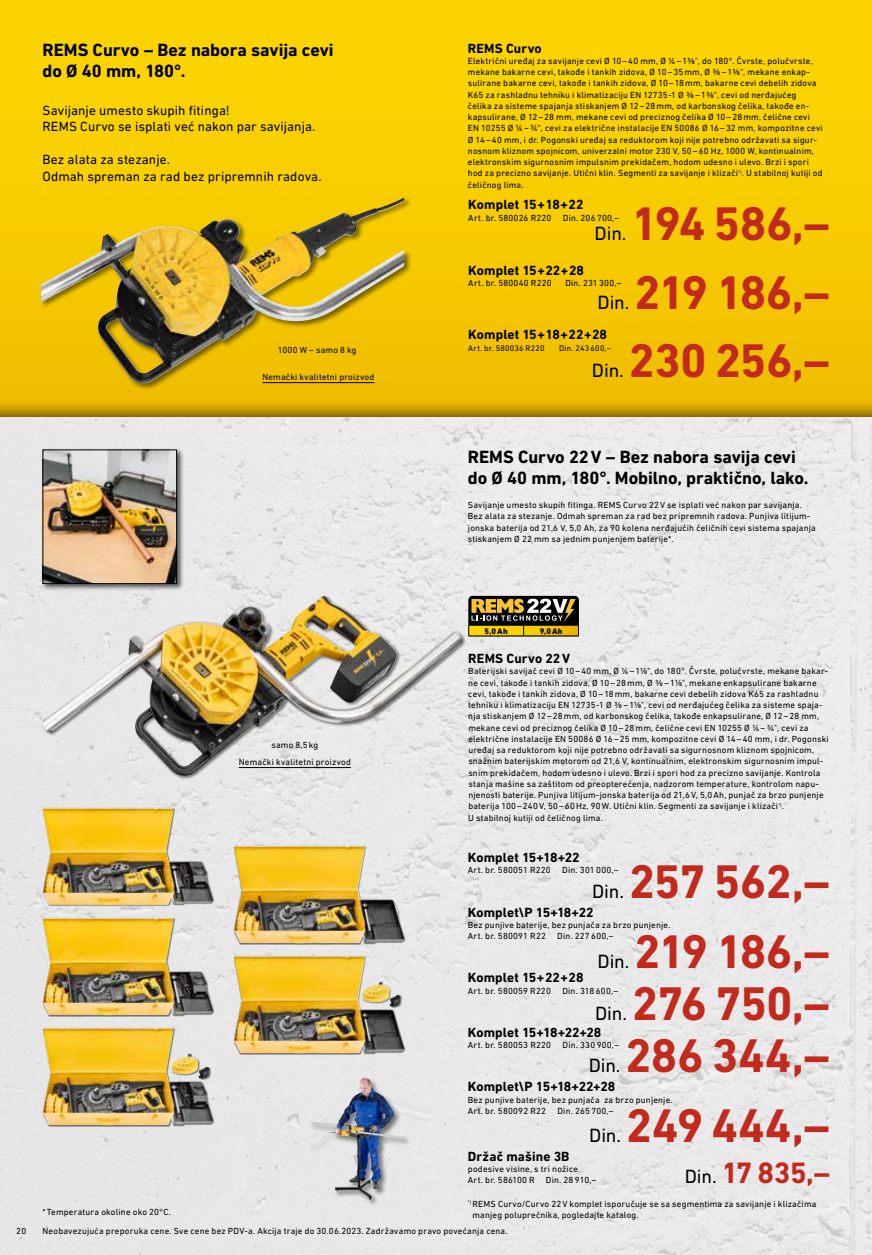
<style>
.page{position:relative;width:872px;height:1255px;background:#fff}
.page>*{position:absolute;margin:0;border:0;box-sizing:border-box;transform-origin:0 0}
.t1{font:700 48px "DIN Next W1 G";letter-spacing:-.025em;color:#c22a1e}
.t2{font:700 30px "DIN Next W1 G";color:#c22a1e}
.t3{font:19.5px "DIN Next W1 G";letter-spacing:-.01em;color:#000}
.t4{font:700 18px/21px "DIN Next W1 G";color:#000}
.t5{font:700 13.5px "DIN Next W1 G";letter-spacing:.005em;color:#000}
.t6{font:13.5px/16.5px "DIN Next W1 G";letter-spacing:.005em;color:#000}
.t7{font:9px/11.2px "DIN Next W1 G";letter-spacing:.02em;color:#000}
.t8{font:8.25px "DIN Next W1 G";letter-spacing:.025em;color:#000}
.t9{font:800 8.25px "DIN Next W1 G";color:#000}
.s1{font-weight:400;font-size:19.5px;color:#000}
</style>
<div class="page">
<div style="left:0;top:417px;width:872px;height:837px;background:#e9e9e9"></div>
<div style="left:0;top:0;width:872px;height:417px;background:#000;opacity:.95"></div>
<div style="left:42px;top:595px;width:424px;height:184px;background:#000;opacity:.5"></div>
<img style="left:41px;top:597px;width:421px;height:178px">
<div style="left:39px;top:196px;width:372px;height:194px;background:#000;opacity:.5"></div>
<img style="left:41px;top:197px;width:363px;height:188px">
<div style="left:309px;top:1076px;width:102px;height:130px;background:#000;opacity:.5"></div>
<img style="left:309px;top:1077px;width:55px;height:78px">
<div style="left:41px;top:448px;width:143px;height:143px;background:#000;opacity:.65"></div>
<img style="left:45px;top:451px;width:130px;height:131px">
<div style="left:43px;top:449px;width:134px;height:135px;border:1px solid #000"></div>
<svg style="left:468px;top:596px;width:111px;height:40px;background:#7a6824"></svg>
<hr style="left:468px;top:635px;width:55px;height:1px;background:#000">
<img style="left:42px;top:917px;width:171px;height:98px">
<img style="left:42px;top:1027px;width:171px;height:98px">
<img style="left:42px;top:807px;width:171px;height:98px">
<div style="left:234px;top:955px;width:172px;height:99px;background:#000;opacity:.5"></div>
<img style="left:234px;top:955px;width:170px;height:98px">
<div style="left:234px;top:845px;width:172px;height:99px;background:#000;opacity:.5"></div>
<img style="left:234px;top:845px;width:170px;height:98px">
<hr style="left:239px;top:767px;width:112px;height:1px;background:#000">
<hr style="left:262px;top:382px;width:112px;height:1px;background:#000">
<h3 class="t4" style="left:43px;top:39px;width:292px">REMS Curvo – Bez nabora savija cevi do Ø 40 mm, 180°.</h3>
<h3 class="t5" style="left:468px;top:40px;width:75px">REMS Curvo</h3>
<p class="t7" style="left:468px;top:55px;width:356px">Električni uređaj za savijanje cevi Ø 10–40 mm, Ø ¼–1⅜", do 180°. Čvrste, polučvrste, mekane bakarne cevi, takođe i tankih zidova, Ø 10–35mm, Ø ⅜–1⅜“, mekane enkap&shy;sulirane bakarne cevi, takođe i tankih zidova, Ø 10–18mm, bakarne cevi debelih zidova K65 za rashladnu tehniku i klimatizaciju EN 12735-1 Ø ⅜–1⅜“, cevi od nerđajućeg<br>čelika za sisteme spajanja stiskanjem Ø 12–28mm, od karbonskog čelika, takođe en&shy;kapsulirane, Ø 12–28 mm, mekane cevi od preciznog čelika Ø 10–28mm, čelične cevi EN 10255 Ø ¼–¾“, cevi za električne instalacije EN 50086 Ø 16–32 mm, kompozitne cevi Ø 14–40 mm, i dr. Pogonski uređaj sa reduktorom koji nije potrebno održavati sa sigur&shy;nosnom kliznom spojnicom, univerzalni motor 230 V, 50–60 Hz, 1000 W, kontinualnim, elektronskim sigurnosnim impulsnim prekidačem, hodom udesno i ulevo. Brzi i spori hod za precizno savijanje. Utični klin. Segmenti za savijanje i klizači<sup>*)</sup>. U stabilnoj kutiji od čeličnog lima.</p>
<h3 class="t6" style="left:43px;top:102px;width:274px">Savijanje umesto skupih fitinga!<br>REMS Curvo se isplati već nakon par savijanja.</h3>
<h3 class="t6" style="left:43px;top:151px;width:280px">Bez alata za stezanje.<br>Odmah spreman za rad bez pripremnih radova.</h3>
<p class="t7" style="left:278px;top:344px;width:80px">1000 W – samo 8 kg</p>
<p class="t7" style="left:262px;top:371px;width:113px">Nemački kvalitetni proizvod</p>
<p class="t7" style="left:271px;top:738px;width:48px">samo 8,5kg</p>
<p class="t7" style="left:239px;top:756px;width:113px">Nemački kvalitetni proizvod</p>
<p class="t7" style="left:43px;top:1206px;width:130px">* Temperatura okoline oko 20°C.</p>
<h3 class="t5" style="left:468px;top:197px;width:117px">Komplet 15+18+22</h3>
<p class="t7" style="left:468px;top:212px;width:84px">Art. br. 580026 R220</p>
<p class="t7" style="left:563px;top:212px;width:58px">Din. 206 700,–</p>
<h3 class="t3" style="left:594px;top:222px;width:33px">Din.</h3>
<h3 class="t5" style="left:468px;top:262px;width:117px">Komplet 15+22+28</h3>
<p class="t7" style="left:468px;top:277px;width:85px">Art. br. 580040 R220</p>
<p class="t7" style="left:565px;top:277px;width:58px">Din. 231 300,–</p>
<h3 class="t3" style="left:597px;top:291px;width:33px">Din.</h3>
<h1 class="t1" style="left:631px;top:196px;width:200px">194 586,–</h1>
<h1 class="t1" style="left:634px;top:264px;width:197px">219 186,–</h1>
<h3 class="t5" style="left:468px;top:326px;width:140px">Komplet 15+18+22+28</h3>
<p class="t8" style="left:468px;top:343px;width:78px">Art. br. 580036 R220</p>
<p class="t8" style="left:559px;top:343px;width:53px">Din. 243 600,–</p>
<h3 class="t3" style="left:592px;top:359px;width:33px">Din.</h3>
<h1 class="t1" style="left:628px;top:332px;width:202px">230 256,–</h1>
<h3 class="t4" style="left:468px;top:446px;width:342px">REMS Curvo 22V – Bez nabora savija cevi do Ø 40 mm, 180°. Mobilno, praktično, lako.</h3>
<p class="t7" style="left:468px;top:499px;width:349px">Savijanje umesto skupih fitinga. REMS Curvo 22V se isplati već nakon par savijanja.<br>Bez alata za stezanje. Odmah spreman za rad bez pripremnih radova. Punjiva litijum&shy;jonska baterija od 21,6 V, 5,0 Ah, za 90 kolena nerđajućih čeličnih cevi sistema spajanja stiskanjem Ø 22 mm sa jednim punjenjem baterije*.</p>
<p class="t9" style="left:484px;top:626px;width:25px">5,0 Ah</p>
<p class="t9" style="left:540px;top:626px;width:24px">9,0 Ah</p>
<h3 class="t5" style="left:468px;top:650px;width:103px">REMS Curvo 22V</h3>
<p class="t7" style="left:468px;top:665px;width:362px">Baterijski savijač cevi Ø 10–40 mm, Ø ¼–1⅛", do 180°. Čvrste, polučvrste, mekane bakar&shy;ne cevi, takođe i tankih zidova, Ø 10–28mm, Ø ⅜–1⅛", mekane enkapsulirane bakarne cevi, takođe i tankih zidova, Ø 10–18mm, bakarne cevi debelih zidova K65 za rashladnu tehniku i klimatizaciju EN 12735-1 Ø ⅜–1⅛", cevi od nerđajućeg čelika za sisteme spaja&shy;nja stiskanjem Ø 12–28mm, od karbonskog čelika, takođe enkapsulirane, Ø 12–28 mm, mekane cevi od preciznog čelika Ø 10–28mm, čelične cevi EN 10255 Ø ¼–¾", cevi za električne instalacije EN 50086 Ø 16–25 mm, kompozitne cevi Ø 14–40 mm, i dr. Pogonski uređaj sa reduktorom koji nije potrebno održavati sa sigurnosnom kliznom spojnicom, snažnim baterijskim motorom od 21,6 V, kontinualnim, elektronskim sigurnosnim impul&shy;snim prekidačem, hodom udesno i ulevo. Brzi i spori hod za precizno savijanje. Kontrola stanja mašine sa zaštitom od preopterećenja, nadzorom temperature, kontrolom napu&shy;njenosti baterije. Punjiva litijum-jonska baterija od 21,6V, 5,0Ah, punjač za brzo punjenje baterija 100–240V, 50–60Hz, 90W. Utični klin. Segmenti za savijanje i klizači<sup>*)</sup>.<br>U stabilnoj kutiji od čeličnog lima.</p>
<h3 class="t5" style="left:468px;top:849px;width:113px">Komplet 15+18+22</h3>
<p class="t7" style="left:468px;top:864px;width:84px">Art. br. 580051 R220</p>
<p class="t7" style="left:562px;top:864px;width:58px">Din. 301 000,–</p>
<h3 class="t5" style="left:468px;top:904px;width:127px">Komplet\P 15+18+22</h3>
<p class="t7" style="left:468px;top:919px;width:204px">Bez punjive baterije, bez punjača za brzo punjenje.<br>Art. br. 580091 R22</p>
<h1 class="t1" style="left:628px;top:853px;width:202px">257 562,–</h1>
<h3 class="t3" style="left:592px;top:879px;width:33px">Din.</h3>
<p class="t7" style="left:557px;top:930px;width:58px">Din. 227 600,–</p>
<h3 class="t5" style="left:468px;top:969px;width:117px">Komplet 15+22+28</h3>
<p class="t7" style="left:468px;top:984px;width:84px">Art. br. 580059 R220</p>
<p class="t7" style="left:562px;top:984px;width:57px">Din. 318 600,–</p>
<h3 class="t5" style="left:468px;top:1024px;width:135px">Komplet 15+18+22+28</h3>
<p class="t7" style="left:468px;top:1039px;width:85px">Art. br. 580053 R220</p>
<p class="t7" style="left:562px;top:1039px;width:58px">Din. 330 900,–</p>
<h3 class="t5" style="left:468px;top:1078px;width:149px">Komplet\P 15+18+22+28</h3>
<p class="t7" style="left:468px;top:1093px;width:206px">Bez punjive baterije, bez punjača za brzo punjenje.<br>Art. br. 580092 R22</p>
<h1 class="t1" style="left:634px;top:923px;width:197px">219 186,–</h1>
<h3 class="t3" style="left:597px;top:949px;width:33px">Din.</h3>
<h1 class="t1" style="left:632px;top:975px;width:199px">276 750,–</h1>
<h3 class="t3" style="left:595px;top:1001px;width:33px">Din.</h3>
<h1 class="t1" style="left:625px;top:1027px;width:206px">286 344,–</h1>
<h3 class="t3" style="left:588px;top:1054px;width:33px">Din.</h3>
<p class="t7" style="left:557px;top:1105px;width:58px">Din. 265 700,–</p>
<h1 class="t1" style="left:626px;top:1097px;width:205px">249 444,–</h1>
<h3 class="t3" style="left:589px;top:1124px;width:33px">Din.</h3>
<h3 class="t5" style="left:468px;top:1148px;width:103px">Držač mašine 3B</h3>
<p class="t7" style="left:468px;top:1162px;width:130px">podesive visine, s tri nožice<br>Art. br. 586100 R Din. 28 910,–</p>
<h2 class="t2" style="left:685px;top:1155px;width:146px"><span class="s1">Din.</span> 17 835,–</h2>
<p class="t7" style="left:472px;top:1197px;width:345px;text-indent:-5px"><sup>*)</sup> REMS Curvo/Curvo 22V komplet isporučuje se sa segmentima za savijanje i klizačima manjeg poluprečnika, pogledajte katalog.</p>
<p class="t7" style="left:16px;top:1224px;width:11px">20</p>
<p class="t7" style="left:43px;top:1224px;width:466px">Neobavezujuća preporuka cene. Sve cene bez PDV-a. Akcija traje do 30.06.2023. Zadržavamo pravo povećanja cena.</p>
</div>
